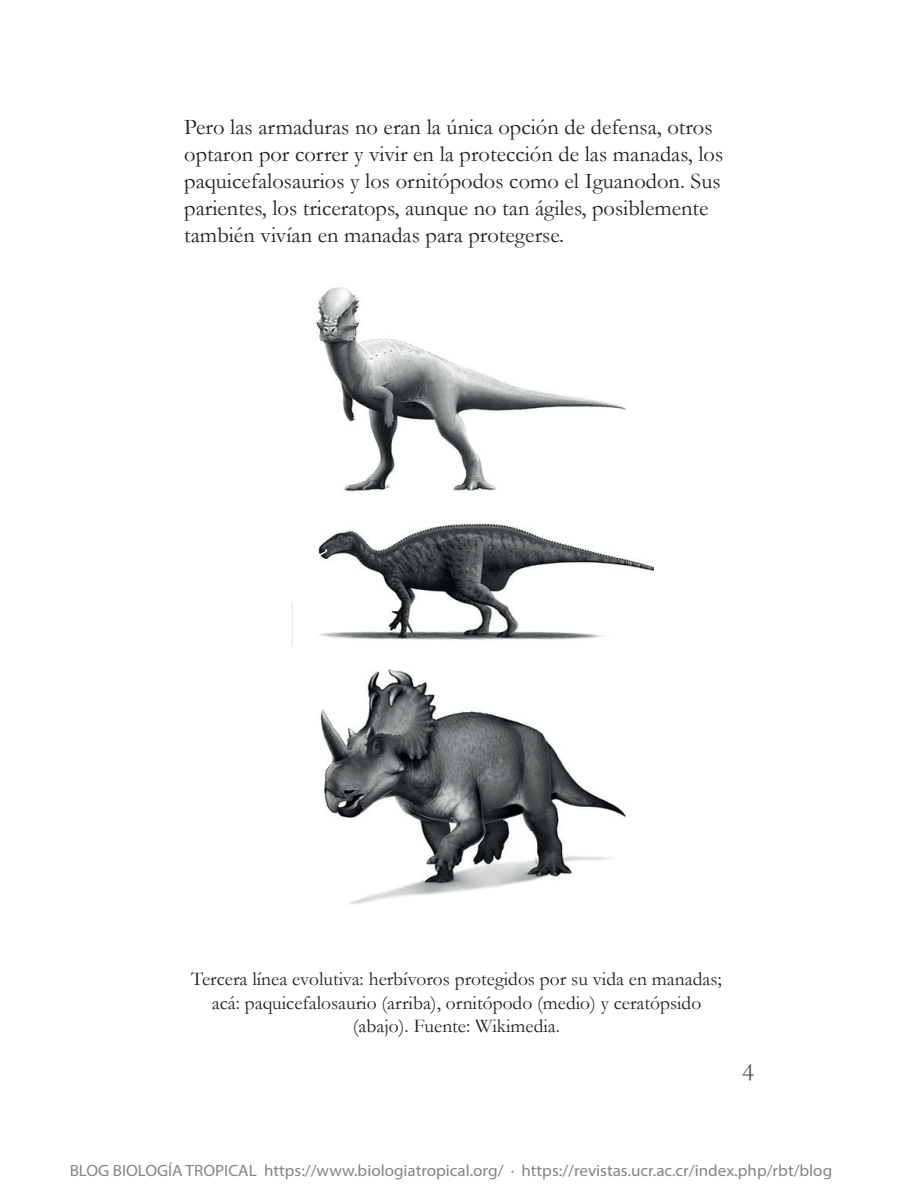
<style>
.page{position:relative;width:918px;height:1188px;background:#fff}
.page>*{position:absolute;margin:0;border:0;box-sizing:border-box;transform-origin:0 0}
.t1{font:25.5px "Garamond";color:#57585a}
.t2{font:22.5px/27px "Garamond";color:#231f20}
.t3{font:19.5px/23.4px "Garamond";color:#231f20;text-align:center}
.t4{font:16.35px "Myriad Pro";color:#878385;scale:1.05 1}
</style>
<div class="page">
<img style="left:291px;top:287px;width:362px;height:618px">
<p class="t2" style="left:184px;top:113px;width:541px">Pero las armaduras no eran la única opción de defensa, otros optaron por correr y vivir en la protección de las manadas, los paquicefalosaurios y los ornitópodos como el Iguanodon. Sus parientes, los triceratops, aunque no tan ágiles, posiblemente también vivían en manadas para protegerse.</p>
<p class="t3" style="left:191px;top:967px;width:532px">Tercera línea evolutiva: herbívoros protegidos por su vida en manadas; acá: paquicefalosaurio (arriba), ornitópodo (medio) y ceratópsido (abajo). Fuente: Wikimedia.</p>
<p class="t1" style="left:742px;top:1055px;width:13px">4</p>
<p class="t4" style="left:70px;top:1160px;width:728px">BLOG BIOLOGÍA TROPICAL https://www.biologiatropical.org/ · https://revistas.ucr.ac.cr/index.php/rbt/blog</p>
</div>
